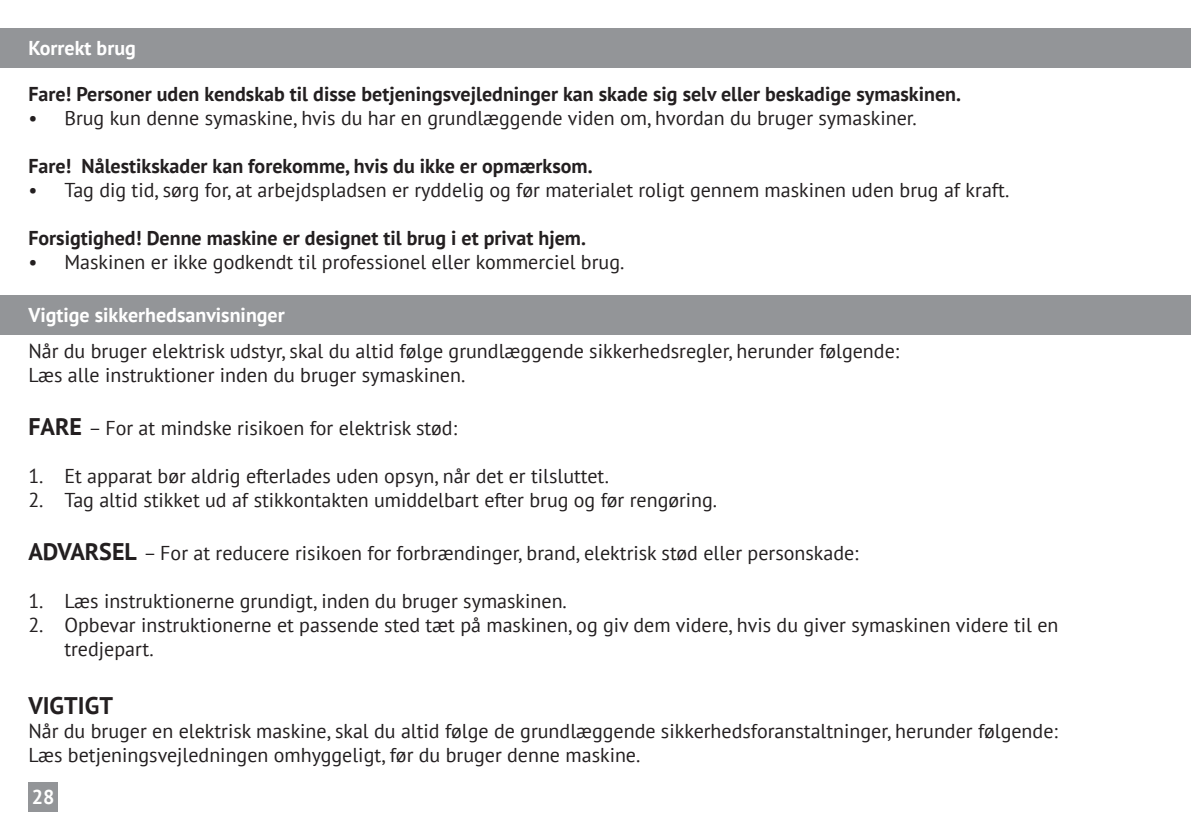
<style>
.page{position:relative;width:1191px;height:840px;background:#fff}
.page>*{position:absolute;margin:0;border:0;box-sizing:border-box;transform-origin:0 0}
.t1{font:700 24px "PT Sans";color:#231f20}
.t2{font:20px/24px "PT Sans";color:#231f20}
.t3{font:700 20px "PT Sans";color:#231f20}
.t4{font:700 20px "PT Sans";color:#fff}
.s1{font-weight:700;font-size:24px}
</style>
<div class="page">
<div style="left:28px;top:781px;width:30px;height:30px;background:#939598"></div>
<div style="left:0;top:28px;width:1191px;height:40px;background:#939598"></div>
<div style="left:0;top:295px;width:1191px;height:39px;background:#939598"></div>
<p class="t4" style="left:28px;top:35px;width:109px">Korrekt brug</p>
<p class="t3" style="left:28px;top:81px;width:934px">Fare! Personer uden kendskab til disse betjeningsvejledninger kan skade sig selv eller beskadige symaskinen.</p>
<p class="t2" style="left:28px;top:105px;width:890px">• Brug kun denne symaskine, hvis du har en grundlæggende viden om, hvordan du bruger symaskiner.</p>
<p class="t3" style="left:28px;top:153px;width:566px">Fare! Nålestikskader kan forekomme, hvis du ikke er opmærksom.</p>
<p class="t2" style="left:28px;top:177px;width:982px">• Tag dig tid, sørg for, at arbejdspladsen er ryddelig og før materialet roligt gennem maskinen uden brug af kraft.</p>
<p class="t3" style="left:28px;top:225px;width:559px">Forsigtighed! Denne maskine er designet til brug i et privat hjem.</p>
<p class="t2" style="left:28px;top:249px;width:597px">• Maskinen er ikke godkendt til professionel eller kommerciel brug.</p>
<p class="t4" style="left:28px;top:301px;width:258px">Vigtige sikkerhedsanvisninger</p>
<p class="t2" style="left:28px;top:338px;width:872px">Når du bruger elektrisk udstyr, skal du altid følge grundlæggende sikkerhedsregler, herunder følgende:<br>Læs alle instruktioner inden du bruger symaskinen.</p>
<p class="t2" style="left:28px;top:415px;width:430px"><span class="s1">FARE</span> – For at mindske risikoen for elektrisk stød:</p>
<p class="t2" style="left:28px;top:463px;width:582px">1. Et apparat bør aldrig efterlades uden opsyn, når det er tilsluttet.</p>
<p class="t2" style="left:28px;top:487px;width:690px">2. Tag altid stikket ud af stikkontakten umiddelbart efter brug og før rengøring.</p>
<p class="t2" style="left:28px;top:540px;width:832px"><span class="s1">ADVARSEL</span> – For at reducere risikoen for forbrændinger, brand, elektrisk stød eller personskade:</p>
<p class="t2" style="left:28px;top:588px;width:540px">1. Læs instruktionerne grundigt, inden du bruger symaskinen.</p>
<p class="t2" style="left:64px;top:612px;width:995px;text-indent:-36px">2. Opbevar instruktionerne et passende sted tæt på maskinen, og giv dem videre, hvis du giver symaskinen videre til en tredjepart.</p>
<p class="t1" style="left:28px;top:689px;width:86px">VIGTIGT</p>
<p class="t2" style="left:28px;top:718px;width:1031px">Når du bruger en elektrisk maskine, skal du altid følge de grundlæggende sikkerhedsforanstaltninger, herunder følgende:<br>Læs betjeningsvejledningen omhyggeligt, før du bruger denne maskine.</p>
<p class="t4" style="left:32px;top:783px;width:24px">28</p>
</div>
